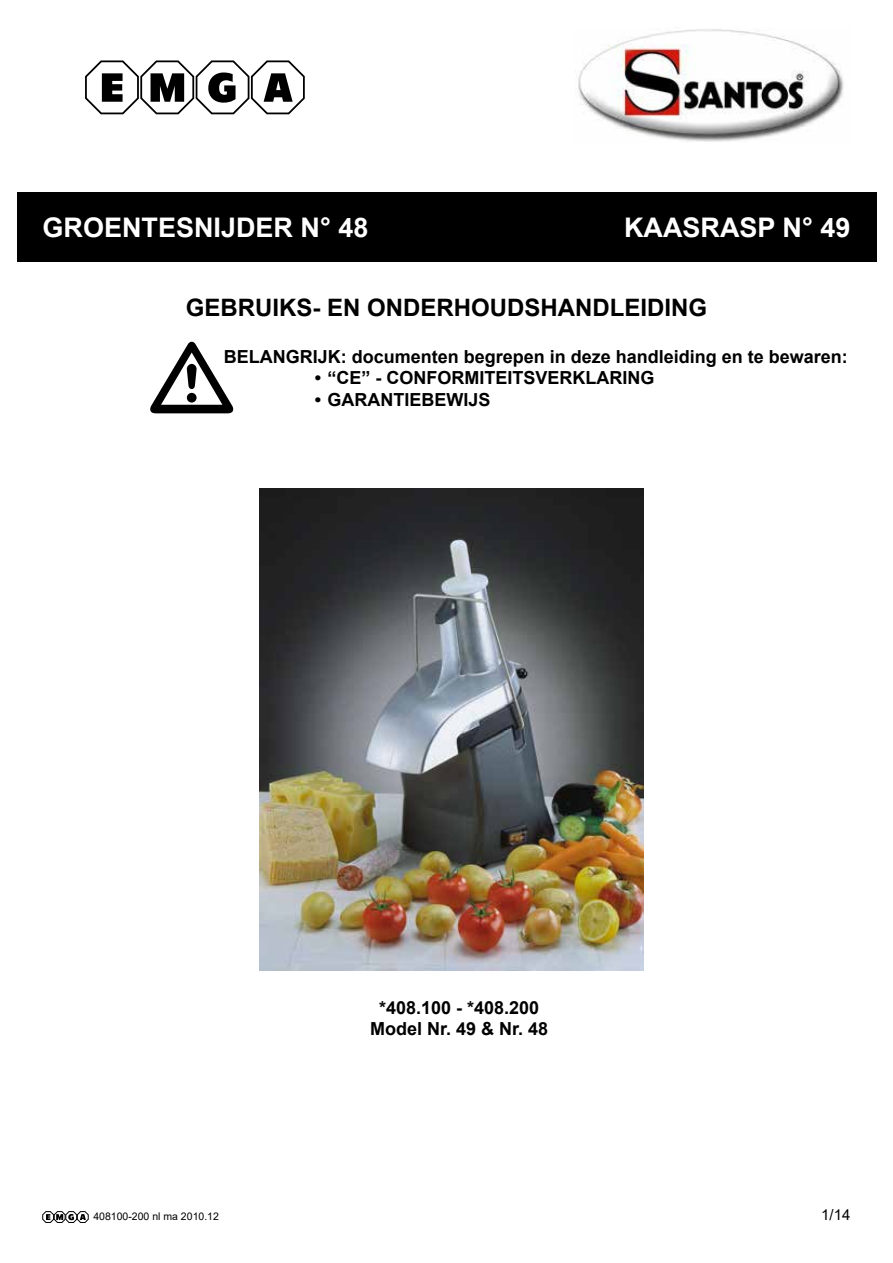
<style>
.page{position:relative;width:893px;height:1263px;background:#fff}
.page>*{position:absolute;margin:0;border:0;box-sizing:border-box;transform-origin:0 0}
.t1{font:700 27px "Arial";color:#fff}
.t2{font:700 24px "Arial";color:#000}
.t3{font:700 18px/21.6px "Arial";color:#000;text-align:center}
.t4{font:15px "Arial";color:#000}
.t5{font:10.5px "Arial";color:#000}
</style>
<div class="page">
<div style="left:17px;top:192px;width:859px;height:69px;background:#000"></div>
<img style="left:578px;top:27px;width:266px;height:115px">
<img style="left:259px;top:488px;width:384px;height:483px">
<svg style="left:85px;top:60px;width:220px;height:54px"></svg>
<svg style="left:43px;top:1211px;width:45px;height:12px"></svg>
<h1 class="t1" style="left:43px;top:217px;width:327px">GROENTESNIJDER N° 48</h1>
<h1 class="t1" style="left:624px;top:217px;width:228px">KAASRASP N° 49</h1>
<h2 class="t2" style="left:186px;top:298px;width:523px">GEBRUIKS- EN ONDERHOUDSHANDLEIDING</h2>
<p class="t3" style="left:224px;top:347px;width:626px">BELANGRIJK: documenten begrepen in deze handleiding en te bewaren:</p>
<p class="t3" style="left:315px;top:369px;width:341px">• “CE” - CONFORMITEITSVERKLARING</p>
<p class="t3" style="left:315px;top:390px;width:177px">• GARANTIEBEWIJS</p>
<p class="t3" style="left:370px;top:998px;width:180px">*408.100 - *408.200<br>Model Nr. 49 &amp; Nr. 48</p>
<p class="t5" style="left:93px;top:1212px;width:127px">408100-200 nl ma 2010.12</p>
<p class="t4" style="left:821px;top:1209px;width:31px">1/14</p>
</div>
